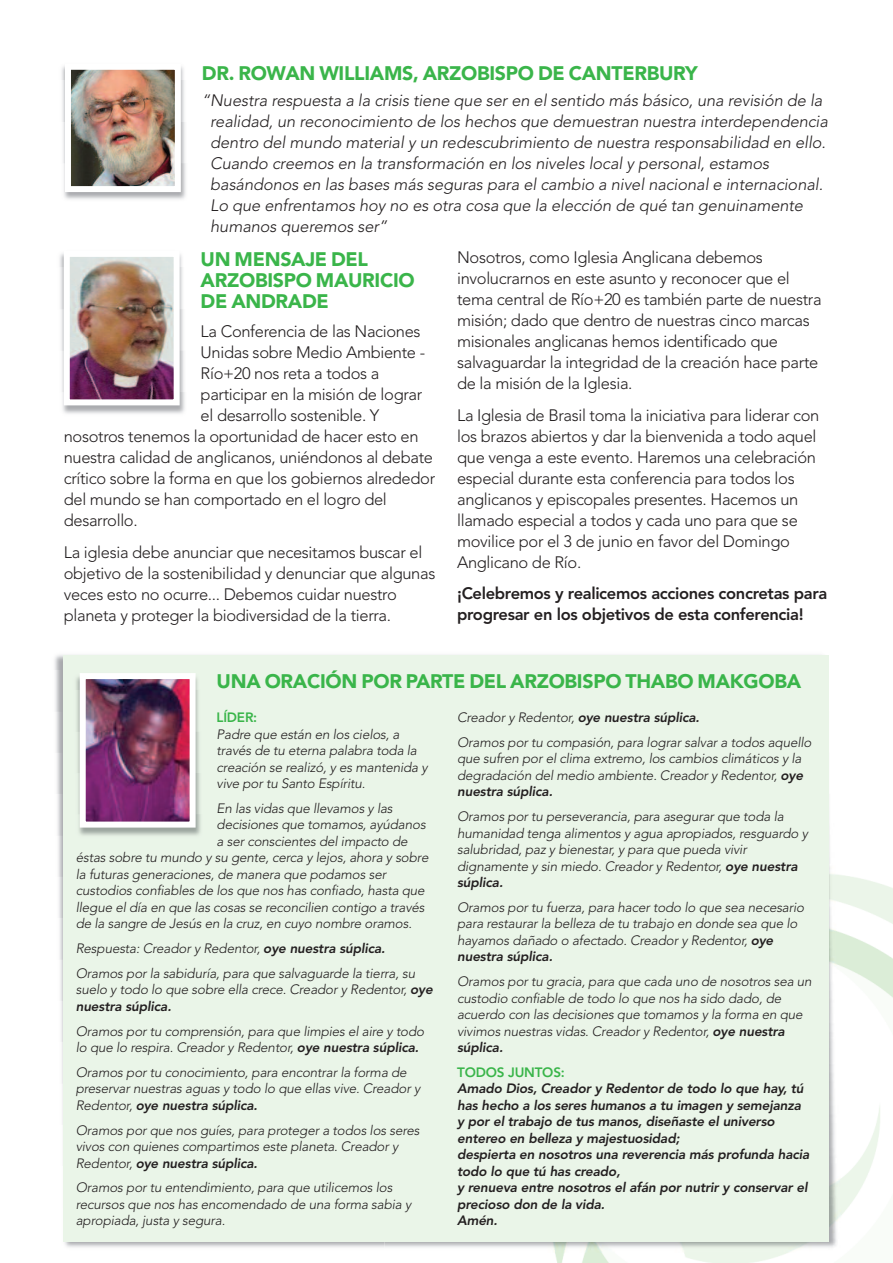
<style>
.page{position:relative;width:893px;height:1263px;background:#fff}
.page>*{position:absolute;margin:0;border:0;box-sizing:border-box;transform-origin:0 0}
.t1{font:900 19.5px/21px "Avenir";letter-spacing:-.015em;color:#3ab54a}
.t2{font:300 16.5px/21px "Avenir";letter-spacing:-.02em;color:#231f20}
.t3{font:italic 300 16.5px/21px "Avenir";letter-spacing:-.005em;color:#231f20}
.t4{font:800 16.5px/21px "Avenir";letter-spacing:-.02em;color:#231f20}
.t5{font:italic 300 13.5px/16.5px "Avenir";letter-spacing:-.01em;color:#231f20}
.t6{font:italic 800 13.5px/16.5px "Avenir";letter-spacing:-.01em;color:#231f20}
.t7{font:800 13.5px "Avenir";letter-spacing:-.015em;color:#3ab54a}
.s1{font-weight:800}
</style>
<div class="page">
<img style="left:555px;top:875px;width:338px;height:388px">
<img style="left:54px;top:655px;width:330px;height:593px">
<img style="left:384px;top:824px;width:458px;height:428px">
<div style="left:64px;top:655px;width:765px;height:587px;background:#eaf5e8"></div>
<img style="left:59px;top:253px;width:126px;height:161px">
<img style="left:71px;top:258px;width:102px;height:140px">
<div style="left:64px;top:251px;width:116px;height:154px;border:6px solid #fff"></div>
<img style="left:76px;top:676px;width:125px;height:160px">
<img style="left:87px;top:680px;width:102px;height:140px">
<div style="left:80px;top:673px;width:116px;height:154px;border:6px solid #fff"></div>
<img style="left:61px;top:66px;width:125px;height:133px">
<img style="left:72px;top:71px;width:102px;height:114px">
<div style="left:65px;top:64px;width:116px;height:128px;border:6px solid #fff"></div>
<h1 class="t1" style="left:202px;top:64px;width:497px">DR. ROWAN WILLIAMS, ARZOBISPO DE CANTERBURY</h1>
<p class="t3" style="left:210px;top:91px;width:619px;text-indent:-8px">“Nuestra respuesta a la crisis tiene que ser en el sentido más básico, una revisión de la realidad, un reconocimiento de los hechos que demuestran nuestra interdependencia dentro del mundo material y un redescubrimiento de nuestra responsabilidad en ello.<br>Cuando creemos en la transformación en los niveles local y personal, estamos basándonos en las bases más seguras para el cambio a nivel nacional e internacional.<br>Lo que enfrentamos hoy no es otra cosa que la elección de qué tan genuinamente humanos queremos ser”</p>
<h1 class="t1" style="left:201px;top:250px;width:216px">UN MENSAJE DEL<br>ARZOBISPO MAURICIO<br>DE ANDRADE</h1>
<p class="t2" style="left:201px;top:322px;width:221px">La Conferencia de las Naciones</p>
<p class="t2" style="left:201px;top:343px;width:226px">Unidas sobre Medio Ambiente -</p>
<p class="t2" style="left:201px;top:364px;width:180px">Río+20 nos reta a todos a</p>
<p class="t2" style="left:201px;top:385px;width:223px">participar en la misión de lograr</p>
<p class="t2" style="left:201px;top:406px;width:180px">el desarrollo sostenible. Y</p>
<p class="t2" style="left:64px;top:427px;width:356px">nosotros tenemos la oportunidad de hacer esto en</p>
<p class="t2" style="left:64px;top:448px;width:371px">nuestra calidad de anglicanos, uniéndonos al debate</p>
<p class="t2" style="left:64px;top:469px;width:373px">crítico sobre la forma en que los gobiernos alrededor</p>
<p class="t2" style="left:64px;top:490px;width:325px">del mundo se han comportado en el logro del</p>
<p class="t2" style="left:64px;top:511px;width:75px">desarrollo.</p>
<p class="t2" style="left:64px;top:543px;width:373px">La iglesia debe anunciar que necesitamos buscar el objetivo de la sostenibilidad y denunciar que algunas veces esto no ocurre... Debemos cuidar nuestro planeta y proteger la biodiversidad de la tierra.</p>
<p class="t2" style="left:457px;top:248px;width:366px">Nosotros, como Iglesia Anglicana debemos involucrarnos en este asunto y reconocer que el tema central de Río+20 es también parte de nuestra misión; dado que dentro de nuestras cinco marcas misionales anglicanas hemos identificado que salvaguardar la integridad de la creación hace parte de la misión de la Iglesia.</p>
<p class="t2" style="left:457px;top:406px;width:364px">La Iglesia de Brasil toma la iniciativa para liderar con los brazos abiertos y dar la bienvenida a todo aquel que venga a este evento. Haremos una celebración especial durante esta conferencia para todos los anglicanos y episcopales presentes. Hacemos un llamado especial a todos y cada uno para que se movilice por el 3 de junio en favor del Domingo Anglicano de Río.</p>
<p class="t4" style="left:457px;top:584px;width:372px">¡Celebremos y realicemos acciones concretas para progresar en los objetivos de esta conferencia!</p>
<h1 class="t1" style="left:217px;top:672px;width:586px">UNA ORACIÓN POR PARTE DEL ARZOBISPO THABO MAKGOBA</h1>
<p class="t7" style="left:217px;top:712px;width:42px">LÍDER:</p>
<p class="t5" style="left:217px;top:727px;width:213px">Padre que están en los cielos, a través de tu eterna palabra toda la creación se realizó, y es mantenida y vive por tu Santo Espíritu.</p>
<p class="t5" style="left:217px;top:801px;width:178px">En las vidas que llevamos y las</p>
<p class="t5" style="left:217px;top:817px;width:211px">decisiones que tomamos, ayúdanos</p>
<p class="t5" style="left:217px;top:834px;width:193px">a ser conscientes del impacto de</p>
<p class="t5" style="left:76px;top:850px;width:354px">éstas sobre tu mundo y su gente, cerca y lejos, ahora y sobre</p>
<p class="t5" style="left:76px;top:867px;width:312px">la futuras generaciones, de manera que podamos ser</p>
<p class="t5" style="left:76px;top:883px;width:351px">custodios confiables de los que nos has confiado, hasta que</p>
<p class="t5" style="left:76px;top:900px;width:350px">llegue el día en que las cosas se reconcilien contigo a través</p>
<p class="t5" style="left:76px;top:916px;width:338px">de la sangre de Jesús en la cruz, en cuyo nombre oramos.</p>
<p class="t5" style="left:76px;top:937px;width:341px;line-height:24.8px">Respuesta: Creador y Redentor, <span class="s1">oye nuestra súplica.<br></span>Oramos por la sabiduría, para que salvaguarde la tierra, su</p>
<p class="t5" style="left:76px;top:982px;width:358px">suelo y todo lo que sobre ella crece. Creador y Redentor, <span class="s1">oye nuestra súplica.</span></p>
<p class="t5" style="left:76px;top:1024px;width:350px">Oramos por tu comprensión, para que limpies el aire y todo lo que lo respira. Creador y Redentor, <span class="s1">oye nuestra súplica.</span></p>
<p class="t5" style="left:76px;top:1065px;width:346px">Oramos por tu conocimiento, para encontrar la forma de preservar nuestras aguas y todo lo que ellas vive. Creador y<br>Redentor, <span class="s1">oye nuestra súplica.</span></p>
<p class="t5" style="left:76px;top:1123px;width:345px">Oramos por que nos guíes, para proteger a todos los seres vivos con quienes compartimos este planeta. Creador y<br>Redentor, <span class="s1">oye nuestra súplica.</span></p>
<p class="t5" style="left:76px;top:1180px;width:337px">Oramos por tu entendimiento, para que utilicemos los recursos que nos has encomendado de una forma sabia y apropiada, justa y segura.</p>
<p class="t5" style="left:457px;top:706px;width:356px;line-height:24.8px">Creador y Redentor, <span class="s1">oye nuestra súplica.<br></span>Oramos por tu compasión, para lograr salvar a todos aquello</p>
<p class="t5" style="left:457px;top:751px;width:348px;text-align:justify">que sufren por el clima extremo, los cambios climáticos y la degradación del medio ambiente. Creador y Redentor, <span class="s1">oye nuestra súplica.</span></p>
<p class="t5" style="left:457px;top:809px;width:352px">Oramos por tu perseverancia, para asegurar que toda la humanidad tenga alimentos y agua apropiados, resguardo y salubridad, paz y bienestar, y para que pueda vivir dignamente y sin miedo. Creador y Redentor, <span class="s1">oye nuestra súplica.</span></p>
<p class="t5" style="left:457px;top:900px;width:349px">Oramos por tu fuerza, para hacer todo lo que sea necesario para restaurar la belleza de tu trabajo en donde sea que lo hayamos dañado o afectado. Creador y Redentor, <span class="s1">oye nuestra súplica.</span></p>
<p class="t5" style="left:457px;top:974px;width:356px">Oramos por tu gracia, para que cada uno de nosotros sea un custodio confiable de todo lo que nos ha sido dado, de acuerdo con las decisiones que tomamos y la forma en que vivimos nuestras vidas. Creador y Redentor, <span class="s1">oye nuestra súplica.</span></p>
<p class="t7" style="left:457px;top:1067px;width:109px">TODOS JUNTOS:</p>
<p class="t6" style="left:457px;top:1081px;width:354px">Amado Dios, Creador y Redentor de todo lo que hay, tú has hecho a los seres humanos a tu imagen y semejanza y por el trabajo de tus manos, diseñaste el universo entereo en belleza y majestuosidad;<br>despierta en nosotros una reverencia más profunda hacia todo lo que tú has creado,<br>y renueva entre nosotros el afán por nutrir y conservar el precioso don de la vida.<br>Amén.</p>
</div>
